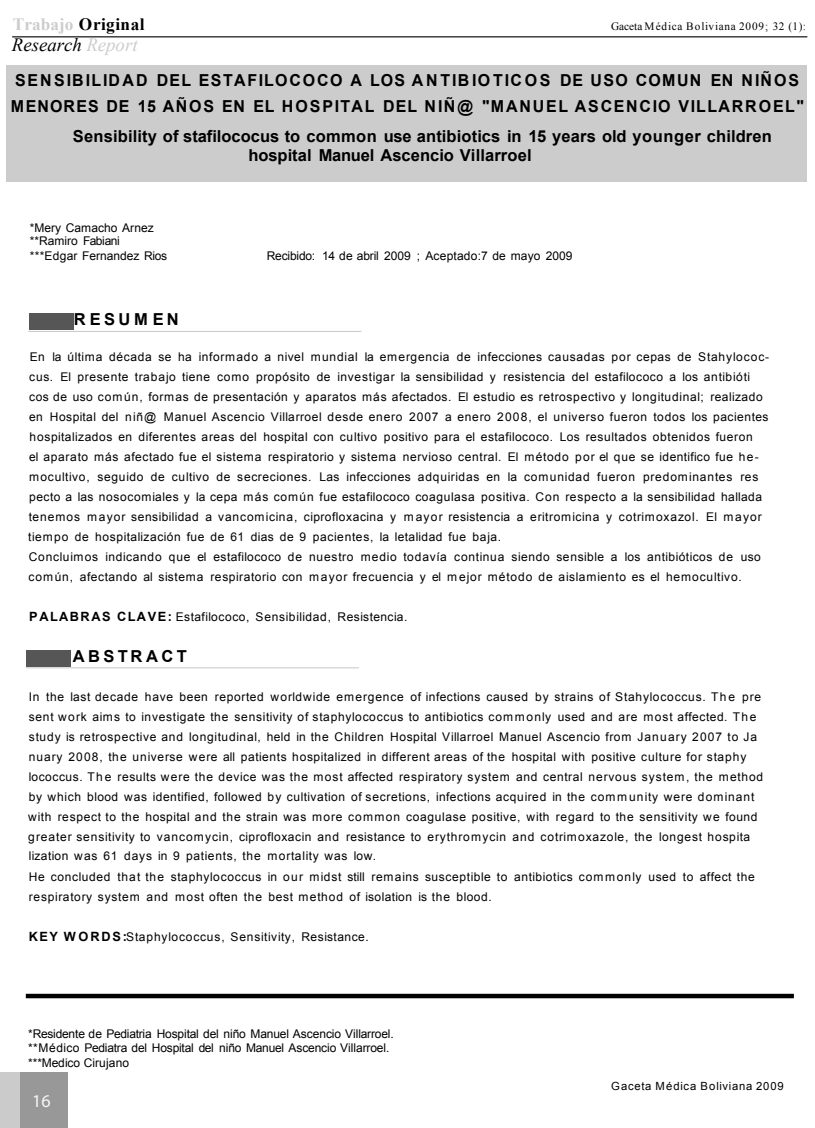
<style>
.page{position:relative;width:815px;height:1128px;background:#fff}
.page>*{position:absolute;margin:0;border:0;box-sizing:border-box;transform-origin:0 0}
.t1{font:italic 18.75px "Times New Roman";color:#000}
.t2{font:18px "Myriad Pro";color:#f8f6f6}
.t3{font:700 17.25px "Times New Roman";letter-spacing:.015em;color:#000}
.t4{font:700 16.5px/25.8px "Arial";letter-spacing:.1em;color:#000}
.t5{font:700 16.5px/18.9px "Arial";color:#000}
.t6{font:700 16.5px "Arial";letter-spacing:.205em;color:#000}
.t7{font:700 16.5px "Arial";letter-spacing:.215em;color:#000}
.t8{font:12px/20px "Arial";letter-spacing:.05em;color:#000}
.t9{font:12px/14.4px "Arial";letter-spacing:-.015em;color:#000}
.t10{font:12px/13.4px "Arial";color:#000}
.t11{font:11.25px "Times New Roman";letter-spacing:.06em;color:#000}
.t12{font:11.25px "Arial";letter-spacing:.07em;color:#000}
.s1{color:#ccc}
.s2{font-weight:700;font-size:12.75px}
</style>
<div class="page">
<div style="left:7px;top:66px;width:800px;height:116px;background:#ccc"></div>
<hr style="left:12px;top:36px;width:795px;height:1px;background:#000">
<div style="left:29px;top:314px;width:44px;height:16px;background:#565656"></div>
<hr style="left:28px;top:331px;width:333px;height:1px;background:#ccc">
<div style="left:26px;top:650px;width:45px;height:16px;background:#565656"></div>
<hr style="left:26px;top:667px;width:333px;height:1px;background:#ccc">
<div style="left:0;top:1071px;width:20px;height:56px;background:#cccbcb"></div>
<div style="left:20px;top:1071px;width:48px;height:56px;background:#989898"></div>
<div style="left:26px;top:993px;width:767px;height:5px;background:#000"></div>
<h3 class="t3" style="left:13px;top:13px;width:133px"><span class="s1">Trabajo</span> Original</h3>
<h1 class="t1" style="left:12px;top:32px;width:127px">Research <span class="s1">Report</span></h1>
<p class="t11" style="left:610px;top:19px;width:196px">Gaceta Médica Boliviana 2009; 32 (1):</p>
<h3 class="t4" style="left:11px;top:68px;width:794px">SENSIBILIDAD DEL ESTAFILOCOCO A LOS ANTIBIOTICOS DE USO COMUN EN NIÑOS<br>MENORES DE 15 AÑOS EN EL HOSPITAL DEL NIÑ@ "MANUEL ASCENCIO VILLARROEL"</h3>
<h3 class="t5" style="left:248px;top:127px;width:524px;text-indent:-175px">Sensibility of stafilococus to common use antibiotics in 15 years old younger children hospital Manuel Ascencio Villarroel</h3>
<p class="t10" style="left:30px;top:221px;width:125px">*Mery Camacho Arnez **Ramiro Fabiani</p>
<p class="t10" style="left:30px;top:249px;width:139px">***Edgar Fernandez Rios</p>
<p class="t10" style="left:267px;top:249px;width:307px">Recibido: 14 de abril 2009 ; Aceptado:7 de mayo 2009</p>
<h3 class="t7" style="left:74px;top:308px;width:106px">RESUMEN</h3>
<p class="t8" style="left:28px;top:346px;width:742px">En la última década se ha informado a nivel mundial la emergencia de infecciones causadas por cepas de Stahylococ&shy;cus. El presente trabajo tiene como propósito de investigar la sensibilidad y resistencia del estafilococo a los antibióti cos de uso común, formas de presentación y aparatos más afectados. El estudio es retrospectivo y longitudinal; realizado en Hospital del niñ@ Manuel Ascencio Villarroel desde enero 2007 a enero 2008, el universo fueron todos los pacientes hospitalizados en diferentes areas del hospital con cultivo positivo para el estafilococo. Los resultados obtenidos fueron<br>el aparato más afectado fue el sistema respiratorio y sistema nervioso central. El método por el que se identifico fue he&shy;mocultivo, seguido de cultivo de secreciones. Las infecciones adquiridas en la comunidad fueron predominantes res pecto a las nosocomiales y la cepa más común fue estafilococo coagulasa positiva. Con respecto a la sensibilidad hallada tenemos mayor sensibilidad a vancomicina, ciprofloxacina y mayor resistencia a eritromicina y cotrimoxazol. El mayor tiempo de hospitalización fue de 61 dias de 9 pacientes, la letalidad fue baja.<br>Concluimos indicando que el estafilococo de nuestro medio todavía continua siendo sensible a los antibióticos de uso común, afectando al sistema respiratorio con mayor frecuencia y el mejor método de aislamiento es el hemocultivo.</p>
<p class="t8" style="left:29px;top:606px;width:379px"><span class="s2">PALABRAS CLAVE:</span> Estafilococo, Sensibilidad, Resistencia.</p>
<h3 class="t6" style="left:73px;top:645px;width:116px">ABSTRACT</h3>
<p class="t8" style="left:28px;top:686px;width:736px">In the last decade have been reported worldwide emergence of infections caused by strains of Stahylococcus. The pre sent work aims to investigate the sensitivity of staphylococcus to antibiotics commonly used and are most affected. The study is retrospective and longitudinal, held in the Children Hospital Villarroel Manuel Ascencio from January 2007 to Ja nuary 2008, the universe were all patients hospitalized in different areas of the hospital with positive culture for staphy lococcus. The results were the device was the most affected respiratory system and central nervous system, the method by which blood was identified, followed by cultivation of secretions, infections acquired in the community were dominant with respect to the hospital and the strain was more common coagulase positive, with regard to the sensitivity we found greater sensitivity to vancomycin, ciprofloxacin and resistance to erythromycin and cotrimoxazole, the longest hospita lization was 61 days in 9 patients, the mortality was low.<br>He concluded that the staphylococcus in our midst still remains susceptible to antibiotics commonly used to affect the respiratory system and most often the best method of isolation is the blood.</p>
<p class="t8" style="left:29px;top:926px;width:341px"><span class="s2">KEY W ORDS:</span>Staphylococcus, Sensitivity, Resistance.</p>
<p class="t9" style="left:28px;top:1026px;width:367px">*Residente de Pediatria Hospital del niño Manuel Ascencio Villarroel. **Médico Pediatra del Hospital del niño Manuel Ascencio Villarroel. ***Medico Cirujano</p>
<h2 class="t2" style="left:32px;top:1089px;width:20px">16</h2>
<p class="t12" style="left:610px;top:1079px;width:174px">Gaceta Médica Boliviana 2009</p>
</div>
